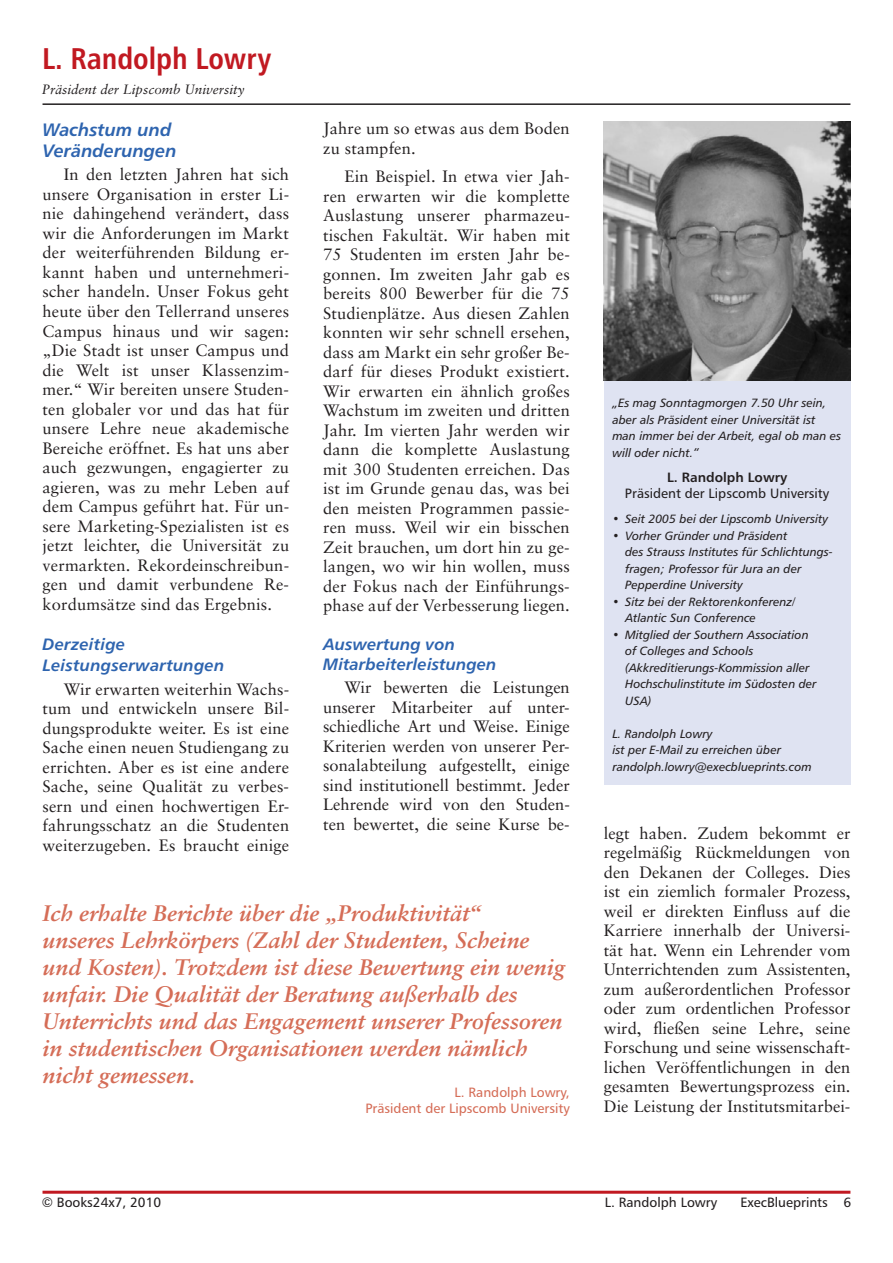
<style>
.page{position:relative;width:893px;height:1263px;background:#fff}
.page>*{position:absolute;margin:0;border:0;box-sizing:border-box;transform-origin:0 0}
.t1{font:30px "Humanist 777 BT Bold Condensed B";color:#c11921}
.t2{font:italic 700 22.5px/27px "Sabon";color:#d56d57}
.t3{font:18px/21px "Humanist 777 BT Bold Italic B";color:#2e64af}
.t4{font:16.5px/19.5px "Sabon";letter-spacing:.01em;color:#231f20;text-align:justify}
.t5{font:16.5px/21px "Humanist 777 BT Bold Italic B";color:#2e64af}
.t6{font:13.5px "Humanist 777 BT Roman B";color:#231f20}
.t7{font:13.5px/16.5px "Humanist 777 BT Roman B";color:#d56d57;text-align:right}
.t8{font:italic 13.5px "Sabon";color:#231f20}
.t9{font:13.5px "Humanist 777 BT Bold B";color:#231f20}
.t10{font:12px/16.5px "Humanist 777 BT Italic B";color:#231f20}
</style>
<div class="page">
<hr style="left:43px;top:1191px;width:807px;height:3px;background:#c11921">
<hr style="left:43px;top:103px;width:807px;height:2px;background:#231f20">
<img style="left:604px;top:121px;width:246px;height:260px">
<div style="left:604px;top:381px;width:246px;height:403px;background:#dfe3f2"></div>
<h1 class="t1" style="left:42px;top:40px;width:231px">L. Randolph Lowry</h1>
<p class="t8" style="left:42px;top:81px;width:204px">Präsident der Lipscomb University</p>
<p class="t3" style="left:43px;top:118px;width:136px">Wachstum und<br>Veränderungen</p>
<p class="t4" style="left:43px;top:165px;width:248px;text-indent:21px">In den letzten Jahren hat sich unsere Organisation in erster Li&shy;nie dahingehend verändert, dass wir die Anforderungen im Markt der weiterführenden Bildung er&shy;kannt haben und unternehmeri&shy;scher handeln. Unser Fokus geht heute über den Tellerrand unseres Campus hinaus und wir sagen: „Die Stadt ist unser Campus und die Welt ist unser Klassenzim&shy;mer.“ Wir bereiten unsere Studen&shy;ten globaler vor und das hat für unsere Lehre neue akademische Bereiche eröffnet. Es hat uns aber auch gezwungen, engagierter zu agieren, was zu mehr Leben auf dem Campus geführt hat. Für un&shy;sere Marketing-Spezialisten ist es jetzt leichter, die Universität zu vermarkten. Rekordeinschreibun&shy;gen und damit verbundene Re&shy;kordumsätze sind das Ergebnis.</p>
<p class="t5" style="left:43px;top:633px;width:183px">Derzeitige<br>Leistungserwartungen</p>
<p class="t4" style="left:43px;top:679px;width:248px;text-indent:21px">Wir erwarten weiterhin Wachs&shy;tum und entwickeln unsere Bil&shy;dungsprodukte weiter. Es ist eine Sache einen neuen Studiengang zu errichten. Aber es ist eine andere Sache, seine Qualität zu verbes&shy;sern und einen hochwertigen Er&shy;fahrungsschatz an die Studenten weiterzugeben. Es braucht einige</p>
<p class="t4" style="left:323px;top:118px;width:248px">Jahre um so etwas aus dem Boden zu stampfen.</p>
<p class="t4" style="left:323px;top:166px;width:248px;text-indent:21px">Ein Beispiel. In etwa vier Jah&shy;ren erwarten wir die komplette Auslastung unserer pharmazeu&shy;tischen Fakultät. Wir haben mit 75 Studenten im ersten Jahr be&shy;gonnen. Im zweiten Jahr gab es bereits 800 Bewerber für die 75<br>Studienplätze. Aus diesen Zahlen konnten wir sehr schnell ersehen, dass am Markt ein sehr großer Be&shy;darf für dieses Produkt existiert.<br>Wir erwarten ein ähnlich großes Wachstum im zweiten und dritten Jahr. Im vierten Jahr werden wir dann die komplette Auslastung mit 300 Studenten erreichen. Das ist im Grunde genau das, was bei den meisten Programmen passie&shy;ren muss. Weil wir ein bisschen Zeit brauchen, um dort hin zu ge&shy;langen, wo wir hin wollen, muss der Fokus nach der Einführungs&shy;phase auf der Verbesserung liegen.</p>
<p class="t5" style="left:323px;top:634px;width:175px;line-height:19.5px">Auswertung von<br>Mitarbeiterleistungen</p>
<p class="t4" style="left:323px;top:678px;width:248px;text-indent:21px">Wir bewerten die Leistungen unserer Mitarbeiter auf unter&shy;schiedliche Art und Weise. Einige Kriterien werden von unserer Per&shy;sonalabteilung aufgestellt, einige sind institutionell bestimmt. Jeder Lehrende wird von den Studen&shy;ten bewertet, die seine Kurse be-</p>
<p class="t2" style="left:43px;top:899px;width:524px">Ich erhalte Berichte über die „Produktivität“<br>unseres Lehrkörpers (Zahl der Studenten, Scheine und Kosten). Trotzdem ist diese Bewertung ein wenig unfair. Die Qualität der Beratung außerhalb des Unterrichts und das Engagement unserer Professoren in studentischen Organisationen werden nämlich nicht gemessen.</p>
<p class="t7" style="left:365px;top:1083px;width:206px">L. Randolph Lowry,<br>Präsident der Lipscomb University</p>
<p class="t10" style="left:612px;top:395px;width:230px">„Es mag Sonntagmorgen 7.50 Uhr sein, aber als Präsident einer Universität ist man immer bei der Arbeit, egal ob man es will oder nicht.“</p>
<p class="t9" style="left:667px;top:468px;width:122px">L. Randolph Lowry</p>
<p class="t6" style="left:625px;top:485px;width:206px">Präsident der Lipscomb University</p>
<p class="t10" style="left:612px;top:511px;width:217px">• Seit 2005 bei der Lipscomb University</p>
<p class="t10" style="left:625px;top:527px;width:209px;text-indent:-13px">• Vorher Gründer und Präsident<br>des Strauss Institutes für Schlichtungs&shy;fragen; Professor für Jura an der<br>Pepperdine University</p>
<p class="t10" style="left:625px;top:593px;width:172px;text-indent:-13px">• Sitz bei der Rektorenkonferenz/<br>Atlantic Sun Conference</p>
<p class="t10" style="left:625px;top:626px;width:193px;text-indent:-13px">• Mitglied der Southern Association of Colleges and Schools (Akkreditierungs-Kommission aller<br>Hochschulinstitute im Südosten der<br>USA)</p>
<p class="t10" style="left:612px;top:725px;width:201px">L. Randolph Lowry<br>ist per E-Mail zu erreichen über randolph.lowry@execblueprints.com</p>
<p class="t4" style="left:604px;top:823px;width:248px">legt haben. Zudem bekommt er regelmäßig Rückmeldungen von den Dekanen der Colleges. Dies ist ein ziemlich formaler Prozess, weil er direkten Einfluss auf die Karriere innerhalb der Universi&shy;tät hat. Wenn ein Lehrender vom Unterrichtenden zum Assistenten, zum außerordentlichen Professor oder zum ordentlichen Professor wird, fließen seine Lehre, seine Forschung und seine wissenschaft&shy;lichen Veröffentlichungen in den gesamten Bewertungsprozess ein.<br>Die Leistung der Institutsmitarbei-</p>
<p class="t6" style="left:42px;top:1194px;width:121px">© Books24x7, 2010</p>
<p class="t6" style="left:605px;top:1194px;width:114px">L. Randolph Lowry</p>
<p class="t6" style="left:740px;top:1194px;width:112px">ExecBlueprints 6</p>
</div>
